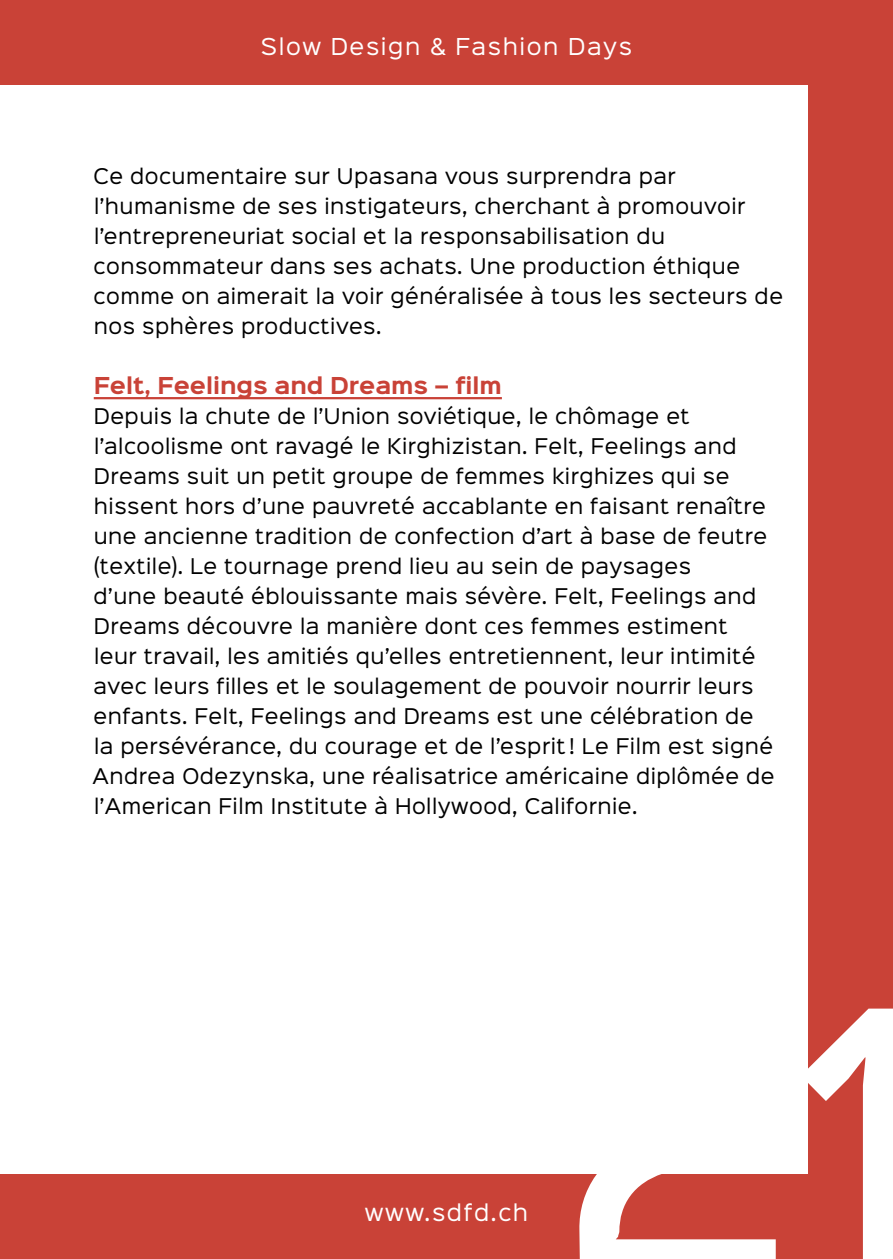
<style>
.page{position:relative;width:893px;height:1259px;background:#c94237}
.page>*{position:absolute;margin:0;border:0;box-sizing:border-box;transform-origin:0 0}
.t1{font:500 330px "Sinkin Sans 500";color:#fff}
.t2{font:21px "Sinkin Sans 400";letter-spacing:.075em;color:#fff}
.t3{font:700 21px "Sinkin Sans 700";color:#c94237}
.t4{font:19.5px/30px "Sinkin Sans 400";letter-spacing:.025em;color:#000}
</style>
<div class="page">
<div style="left:0;top:85px;width:808px;height:1089px;background:#fff"></div>
<hr style="left:94px;top:397px;width:408px;height:2px;background:#c94237">
<p class="t2" style="left:261px;top:29px;width:373px">Slow Design &amp; Fashion Days</p>
<p class="t4" style="left:94px;top:159px;width:691px">Ce documentaire sur Upasana vous surprendra par l’humanisme de ses instigateurs, cherchant à promouvoir l’entrepreneuriat social et la responsabilisation du consommateur dans ses achats. Une production éthique comme on aimerait la voir généralisée à tous les secteurs de nos sphères productives.</p>
<p class="t3" style="left:94px;top:374px;width:410px">Felt, Feelings and Dreams – film</p>
<p class="t4" style="left:93px;top:399px;width:684px">Depuis la chute de l’Union soviétique, le chômage et l’alcoolisme ont ravagé le Kirghizistan. Felt, Feelings and Dreams suit un petit groupe de femmes kirghizes qui se hissent hors d’une pauvreté accablante en faisant renaître une ancienne tradition de confection d’art à base de feutre (textile). Le tournage prend lieu au sein de paysages<br>d’une beauté éblouissante mais sévère. Felt, Feelings and Dreams découvre la manière dont ces femmes estiment<br>leur travail, les amitiés qu’elles entretiennent, leur intimité avec leurs filles et le soulagement de pouvoir nourrir leurs enfants. Felt, Feelings and Dreams est une célébration de la persévérance, du courage et de l’esprit ! Le Film est signé Andrea Odezynska, une réalisatrice américaine diplômée de l’American Film Institute à Hollywood, Californie.</p>
<p class="t2" style="left:365px;top:1194px;width:165px">www.sdfd.ch</p>
<h1 class="t1" style="left:561px;top:858px;width:376px">21</h1>
</div>
